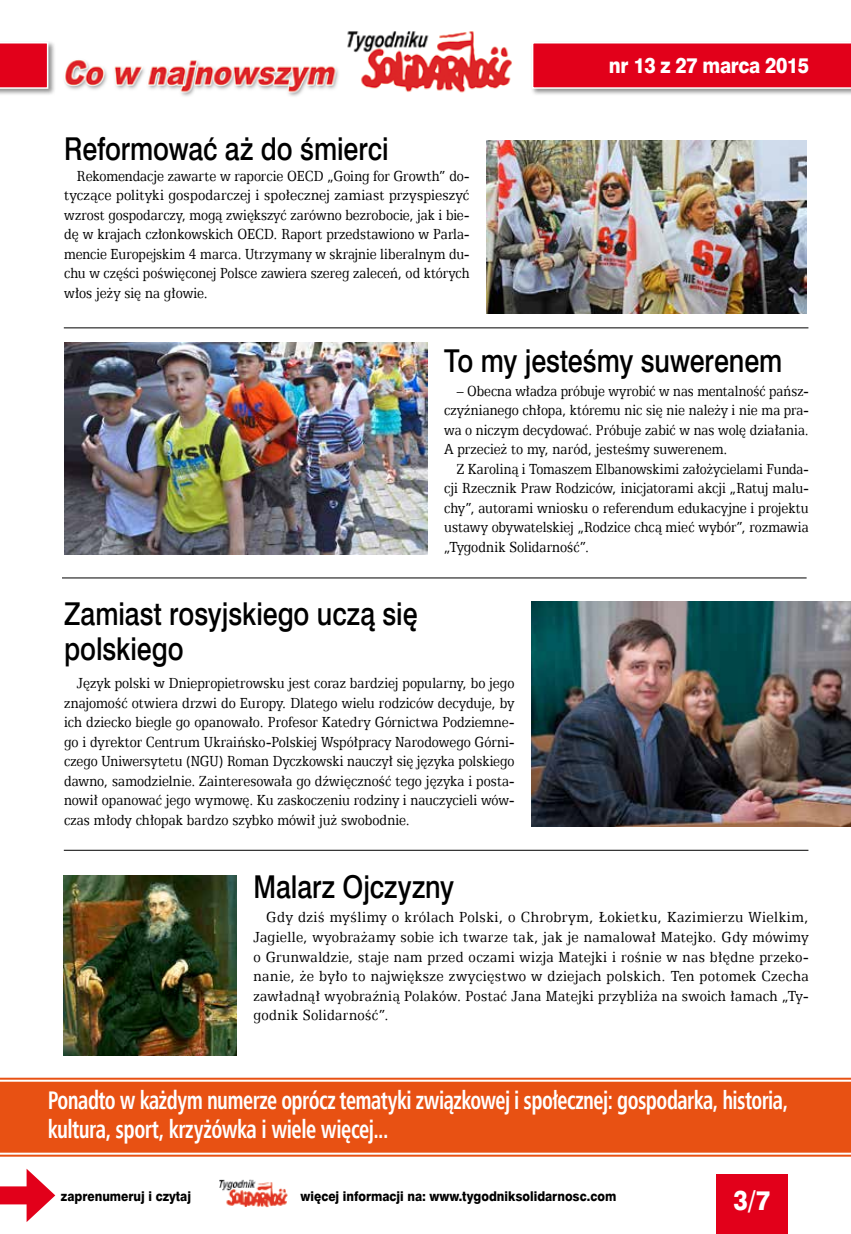
<style>
.page{position:relative;width:851px;height:1234px;background:#fff}
.page>*{position:absolute;margin:0;border:0;box-sizing:border-box;transform-origin:0 0}
.t1{font:31.5px/34.5px "Swis 721 Md EU";letter-spacing:-.005em;color:#000;scale:.85 1}
.t2{font:27px "Swis 721 Hv EU";color:#fff;scale:.9 1}
.t3{font:700 25.5px/28.5px "Humnst 777 Cn EU";letter-spacing:-.025em;color:#fff;scale:.82 1}
.t4{font:21.3px "Swis 721 Hv EU";letter-spacing:-.02em;color:#fff;scale:.9 1}
.t5{font:16.5px/19.5px "Egyptian 505 EU";letter-spacing:.005em;color:#000;text-align:justify;scale:.85 1}
.t6{font:16.5px/19.5px "Egyptian 505 EU";letter-spacing:.005em;color:#000;text-align:justify;scale:.9 1}
.t7{font:16.5px/19.5px "Egyptian 505 EU";letter-spacing:.005em;color:#000;text-align:justify;scale:.84 1}
.t8{font:16.5px/19.5px "Egyptian 505 EU";letter-spacing:.005em;color:#000;text-align:justify;scale:.83 1}
.t9{font:13.5px "Swis 721 Hv EU";color:#000;scale:.9 1}
</style>
<div class="page">
<div style="left:716px;top:1174px;width:72px;height:59px;background:#e2001a"></div>
<img style="left:219px;top:1179px;width:69px;height:27px">
<div style="left:0;top:1186px;width:38px;height:18px;background:#e2001a"></div>
<svg style="left:27px;top:1169px;width:28px;height:52px"></svg>
<svg style="left:0;top:1077px;width:850px;height:80px;background:#ef8c63"></svg>
<div style="left:0;top:1079px;width:850px;height:75px;background:#e85113"></div>
<img style="left:486px;top:140px;width:320px;height:173px">
<img style="left:65px;top:342px;width:362px;height:212px">
<img style="left:531px;top:601px;width:319px;height:225px">
<img style="left:64px;top:875px;width:172px;height:179px">
<hr style="left:64px;top:327px;width:744px;height:1px;background:#000">
<hr style="left:64px;top:849px;width:744px;height:1px;background:#000">
<hr style="left:62px;top:577px;width:744px;height:1px;background:#000">
<img style="left:64px;top:31px;width:448px;height:65px">
<div style="left:530px;top:40px;width:320px;height:56px;background:#000;opacity:.45"></div>
<svg style="left:531px;top:42px;width:319px;height:47px;background:#e3122a"></svg>
<div style="left:0;top:40px;width:56px;height:56px;background:#000;opacity:.45"></div>
<svg style="left:0;top:42px;width:48px;height:47px;background:#e4162e"></svg>
<h1 class="t1" style="left:64px;top:133px;width:383px">Reformować aż do śmierci</h1>
<p class="t5" style="left:64px;top:166px;width:478px;text-indent:13px">Rekomendacje zawarte w raporcie OECD „Going for Growth” do&shy;tyczące polityki gospodarczej i społecznej zamiast przyspieszyć wzrost gospodarczy, mogą zwiększyć zarówno bezrobocie, jak i bie&shy;dę w krajach członkowskich OECD. Raport przedstawiono w Parla&shy;mencie Europejskim 4 marca. Utrzymany w skrajnie liberalnym du&shy;chu w części poświęconej Polsce zawiera szereg zaleceń, od których włos jeży się na głowie.</p>
<p class="t4" style="left:609px;top:52px;width:224px">nr 13 z 27 marca 2015</p>
<h1 class="t1" style="left:444px;top:345px;width:399px">To my jesteśmy suwerenem</h1>
<p class="t8" style="left:444px;top:380px;width:440px;text-indent:13px">– Obecna władza próbuje wyrobić w nas mentalność pańsz&shy;czyźnianego chłopa, któremu nic się nie należy i nie ma pra&shy;wa o niczym decydować. Próbuje zabić w nas wolę działania.<br>A przecież to my, naród, jesteśmy suwerenem.</p>
<p class="t7" style="left:444px;top:458px;width:435px;text-indent:13px">Z Karoliną i Tomaszem Elbanowskimi założycielami Funda&shy;cji Rzecznik Praw Rodziców, inicjatorami akcji „Ratuj malu&shy;chy”, autorami wniosku o referendum edukacyjne i projektu ustawy obywatelskiej „Rodzice chcą mieć wybór”, rozmawia „Tygodnik Solidarność”.</p>
<h1 class="t1" style="left:64px;top:598px;width:417px">Zamiast rosyjskiego uczą się polskiego</h1>
<p class="t5" style="left:64px;top:673px;width:531px;text-indent:13px">Język polski w Dniepropietrowsku jest coraz bardziej popularny, bo jego znajomość otwiera drzwi do Europy. Dlatego wielu rodziców decyduje, by ich dziecko biegle go opanowało. Profesor Katedry Górnictwa Podziemne&shy;go i dyrektor Centrum Ukraińsko-Polskiej Współpracy Narodowego Górni&shy;czego Uniwersytetu (NGU) Roman Dyczkowski nauczył się języka polskiego dawno, samodzielnie. Zainteresowała go dźwięczność tego języka i posta&shy;nowił opanować jego wymowę. Ku zaskoczeniu rodziny i nauczycieli wów&shy;czas młody chłopak bardzo szybko mówił już swobodnie.</p>
<h1 class="t1" style="left:253px;top:871px;width:237px">Malarz Ojczyzny</h1>
<p class="t6" style="left:253px;top:907px;width:618px;text-indent:13px">Gdy dziś myślimy o królach Polski, o Chrobrym, Łokietku, Kazimierzu Wielkim, Jagielle, wyobrażamy sobie ich twarze tak, jak je namalował Matejko. Gdy mówimy o Grunwaldzie, staje nam przed oczami wizja Matejki i rośnie w nas błędne przeko&shy;nanie, że było to największe zwycięstwo w dziejach polskich. Ten potomek Czecha zawładnął wyobraźnią Polaków. Postać Jana Matejki przybliża na swoich łamach „Ty&shy;godnik Solidarność”.</p>
<h3 class="t3" style="left:48px;top:1085px;width:904px">Ponadto w każdym numerze oprócz tematyki związkowej i społecznej: gospodarka, historia, kultura, sport, krzyżówka i wiele więcej...</h3>
<p class="t9" style="left:61px;top:1187px;width:146px">zaprenumeruj i czytaj</p>
<p class="t9" style="left:300px;top:1187px;width:352px">więcej informacji na: www.tygodniksolidarnosc.com</p>
<h2 class="t2" style="left:733px;top:1183px;width:42px">3/7</h2>
</div>
